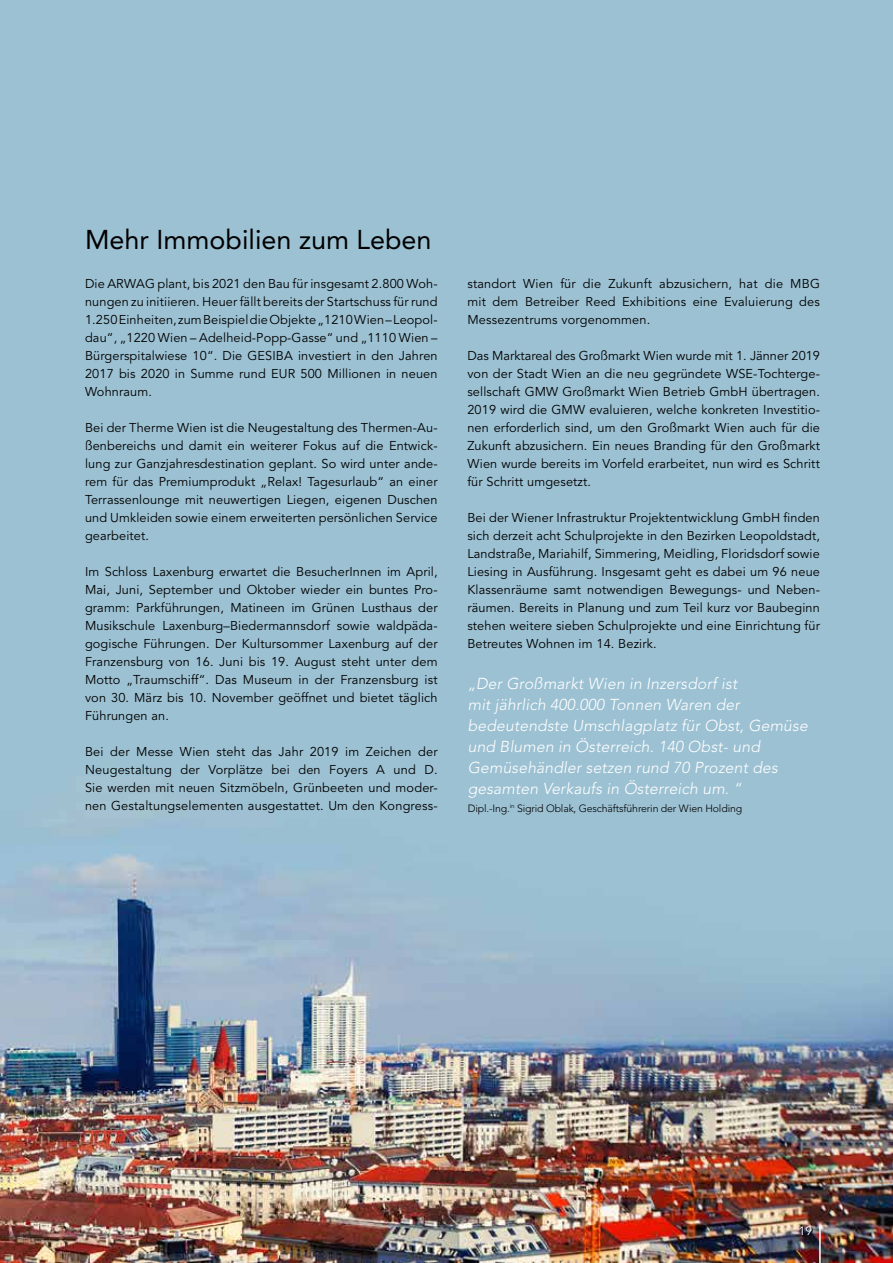
<style>
.page{position:relative;width:893px;height:1263px;background:#fff}
.page>*{position:absolute;margin:0;border:0;box-sizing:border-box;transform-origin:0 0}
.t1{font:27px "Avenir";color:#000}
.t2{font:italic 300 15.75px/21px "Avenir";letter-spacing:.01em;color:#fff}
.t3{font:12.75px/18px "Avenir";letter-spacing:.01em;color:#000;text-align:justify}
.t4{font:12px "Avenir";color:#fff}
.t5{font:300 10.5px "Avenir";letter-spacing:-.01em;color:#000}
</style>
<div class="page">
<img style="left:0;top:0;width:893px;height:1263px">
<hr style="left:819px;top:1226px;width:2px;height:37px;background:#fff">
<svg style="left:800px;top:1227px;width:13px;height:9px"></svg>
<h1 class="t1" style="left:85px;top:224px;width:348px">Mehr Immobilien zum Leben</h1>
<p class="t3" style="left:85px;top:275px;width:354px">Die ARWAG plant, bis 2021 den Bau für insgesamt 2.800 Woh&shy;nungen zu initiieren. Heuer fällt bereits der Startschuss für rund 1.250 Einheiten, zum Beispiel die Objekte „1210 Wien – Leopol&shy;dau“, „1220 Wien – Adelheid-Popp-Gasse“ und „1110 Wien – Bürgerspitalwiese 10“. Die GESIBA investiert in den Jahren 2017 bis 2020 in Summe rund EUR 500 Millionen in neuen Wohnraum.</p>
<p class="t3" style="left:85px;top:419px;width:354px">Bei der Therme Wien ist die Neugestaltung des Thermen-Au&shy;ßenbereichs und damit ein weiterer Fokus auf die Entwick&shy;lung zur Ganzjahresdestination geplant. So wird unter ande&shy;rem für das Premiumprodukt „Relax! Tagesurlaub“ an einer Terrassenlounge mit neuwertigen Liegen, eigenen Duschen und Umkleiden sowie einem erweiterten persönlichen Service gearbeitet.</p>
<p class="t3" style="left:85px;top:563px;width:354px">Im Schloss Laxenburg erwartet die BesucherInnen im April, Mai, Juni, September und Oktober wieder ein buntes Pro&shy;gramm: Parkführungen, Matineen im Grünen Lusthaus der Musikschule Laxenburg–Biedermannsdorf sowie waldpäda&shy;gogische Führungen. Der Kultursommer Laxenburg auf der Franzensburg von 16. Juni bis 19. August steht unter dem Motto „Traumschiff“. Das Museum in der Franzensburg ist von 30. März bis 10. November geöffnet und bietet täglich Führungen an.</p>
<p class="t3" style="left:85px;top:743px;width:354px">Bei der Messe Wien steht das Jahr 2019 im Zeichen der Neugestaltung der Vorplätze bei den Foyers A und D.<br>Sie werden mit neuen Sitzmöbeln, Grünbeeten und moder&shy;nen Gestaltungselementen ausgestattet. Um den Kongress-</p>
<p class="t3" style="left:467px;top:275px;width:354px">standort Wien für die Zukunft abzusichern, hat die MBG mit dem Betreiber Reed Exhibitions eine Evaluierung des Messezentrums vorgenommen.</p>
<p class="t3" style="left:467px;top:347px;width:354px">Das Marktareal des Großmarkt Wien wurde mit 1. Jänner 2019 von der Stadt Wien an die neu gegründete WSE-Tochterge&shy;sellschaft GMW Großmarkt Wien Betrieb GmbH übertragen.<br>2019 wird die GMW evaluieren, welche konkreten Investitio&shy;nen erforderlich sind, um den Großmarkt Wien auch für die Zukunft abzusichern. Ein neues Branding für den Großmarkt Wien wurde bereits im Vorfeld erarbeitet, nun wird es Schritt für Schritt umgesetzt.</p>
<p class="t3" style="left:467px;top:509px;width:354px">Bei der Wiener Infrastruktur Projektentwicklung GmbH finden sich derzeit acht Schulprojekte in den Bezirken Leopoldstadt, Landstraße, Mariahilf, Simmering, Meidling, Floridsdorf sowie Liesing in Ausführung. Insgesamt geht es dabei um 96 neue Klassenräume samt notwendigen Bewegungs- und Neben&shy;räumen. Bereits in Planung und zum Teil kurz vor Baubeginn stehen weitere sieben Schulprojekte und eine Einrichtung für Betreutes Wohnen im 14. Bezirk.</p>
<p class="t2" style="left:468px;top:673px;width:342px">„Der Großmarkt Wien in Inzersdorf ist<br>mit jährlich 400.000 Tonnen Waren der bedeutendste Umschlagplatz für Obst, Gemüse und Blumen in Österreich. 140 Obst- und Gemüsehändler setzen rund 70 Prozent des gesamten Verkaufs in Österreich um. “</p>
<p class="t5" style="left:468px;top:802px;width:276px">Dipl.-Ing.<sup>in</sup> Sigrid Oblak, Geschäftsführerin der Wien Holding</p>
<p class="t4" style="left:799px;top:1224px;width:15px">19</p>
</div>
